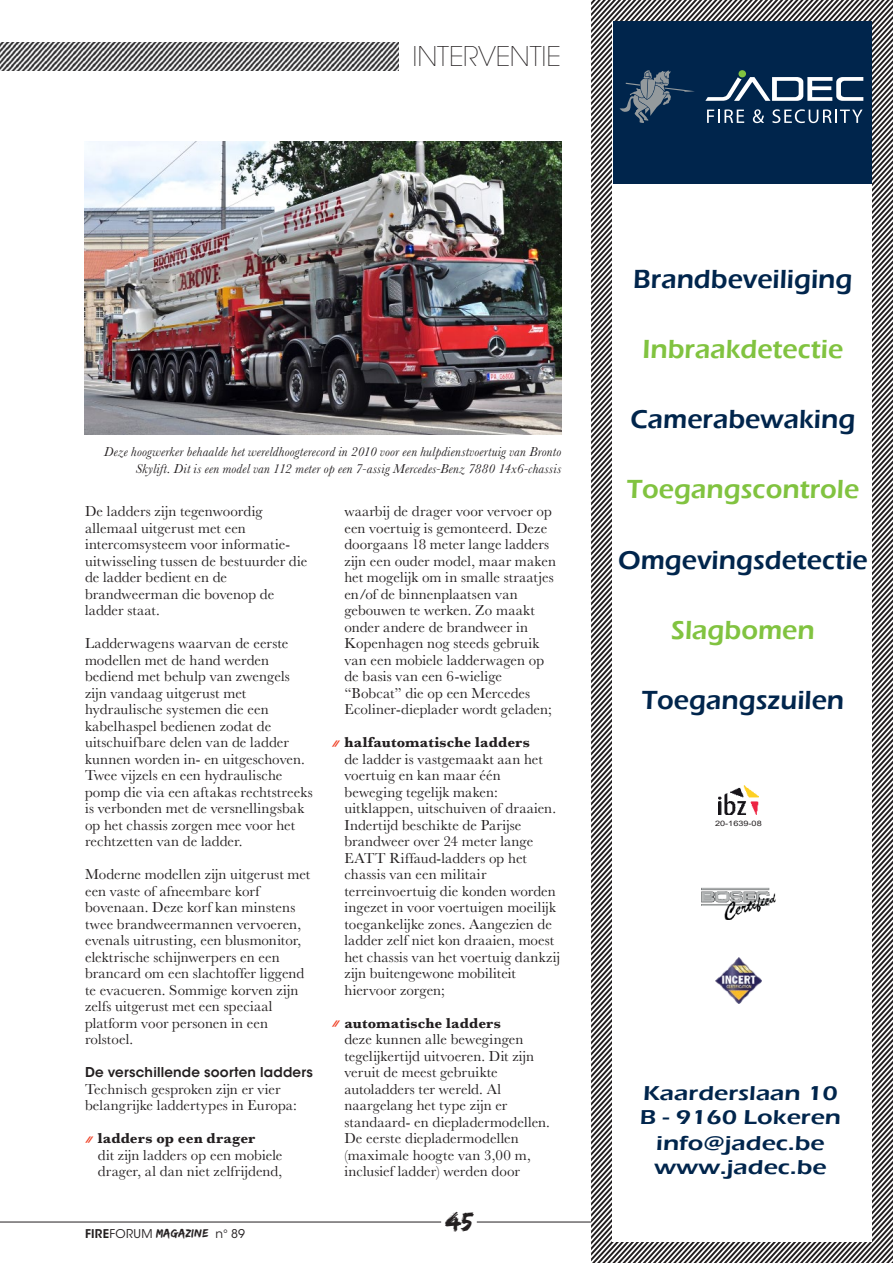
<style>
.page{position:relative;width:893px;height:1263px;background:#fff}
.page>*{position:absolute;margin:0;border:0;box-sizing:border-box;transform-origin:0 0}
.t1{font:600 27px "Eras ITC";color:#00254c}
.t2{font:600 27px "Eras ITC";color:#81c340}
.t3{font:200 27px "ITC Avant Garde Std";letter-spacing:-.005em;color:#231f20}
.t4{font:27px "Edo SZ";color:#231f20}
.t5{font:600 20.7px/24.8px "Eras ITC";color:#00254c;text-align:center;scale:1.22 1}
.t6{font:15px/16.5px "Baskerville";letter-spacing:.005em;color:#231f20}
.t7{font:italic 13.5px/16.5px "Baskerville";letter-spacing:.015em;color:#231f20;text-align:right}
.t8{font:600 13.5px "ITC Avant Garde Std";letter-spacing:.015em;color:#231f20}
.t9{font:12px "ITC Avant Garde Std";letter-spacing:.02em;color:#231f20}
.t10{font:7.5px "Arial";color:#231f20;scale:1.22 1}
.s1{font-family:"ITC Avant Garde Std";font-weight:700;font-style:italic;font-size:7.5px;color:#ef3e22}
.s2{font-weight:700}
.s3{font-weight:600}
.s4{font-family:"Edo SZ"}
</style>
<div class="page">
<hr style="left:0;top:1221px;width:441px;height:1px;background:#231f20">
<hr style="left:477px;top:1221px;width:416px;height:1px;background:#231f20">
<svg style="left:591px;top:0;width:302px;height:1263px"></svg>
<img style="left:85px;top:141px;width:476px;height:294px">
<img style="left:0;top:43px;width:399px;height:27px">
<h1 class="t3" style="left:412px;top:41px;width:150px">INTERVENTIE</h1>
<p class="t7" style="left:104px;top:444px;width:459px">Deze hoogwerker behaalde het wereldhoogterecord in 2010 voor een hulpdienstvoertuig van Bronto<br>Skylift. Dit is een model van 112 meter op een 7-assig Mercedes-Benz 7880 14x6-chassis</p>
<p class="t6" style="left:85px;top:503px;width:224px">De ladders zijn tegenwoordig allemaal uitgerust met een intercomsysteem voor informatie&shy;uitwisseling tussen de bestuurder die de ladder bedient en de brandweerman die bovenop de ladder staat.</p>
<p class="t6" style="left:85px;top:635px;width:229px">Ladderwagens waarvan de eerste modellen met de hand werden bediend met behulp van zwengels zijn vandaag uitgerust met hydraulische systemen die een kabelhaspel bedienen zodat de uitschuifbare delen van de ladder kunnen worden in- en uitgeschoven.<br>Twee vijzels en een hydraulische pomp die via een aftakas rechtstreeks is verbonden met de versnellingsbak op het chassis zorgen mee voor het rechtzetten van de ladder.</p>
<p class="t6" style="left:85px;top:866px;width:227px">Moderne modellen zijn uitgerust met een vaste of afneembare korf bovenaan. Deze korf kan minstens twee brandweermannen vervoeren, evenals uitrusting, een blusmonitor, elektrische schijnwerpers en een brancard om een slachtoffer liggend te evacueren. Sommige korven zijn zelfs uitgerust met een speciaal platform voor personen in een rolstoel.</p>
<p class="t8" style="left:85px;top:1064px;width:229px">De verschillende soorten ladders</p>
<p class="t6" style="left:85px;top:1080px;width:213px">Technisch gesproken zijn er vier belangrijke laddertypes in Europa:</p>
<p class="t6" style="left:98px;top:1130px;width:186px;text-indent:-13px"><span class="s1">//</span> <span class="s2">ladders op een drager<br></span>dit zijn ladders op een mobiele drager, al dan niet zelfrijdend,</p>
<p class="t9" style="left:85px;top:1226px;width:162px"><span class="s3">FIRE</span>FORUM <span class="s4">MAGAZINE</span> n° 89</p>
<p class="t6" style="left:344px;top:503px;width:213px">waarbij de drager voor vervoer op een voertuig is gemonteerd. Deze doorgaans 18 meter lange ladders zijn een ouder model, maar maken het mogelijk om in smalle straatjes en/of de binnenplaatsen van gebouwen te werken. Zo maakt onder andere de brandweer in<br>Kopenhagen nog steeds gebruik van een mobiele ladderwagen op de basis van een 6-wielige “Bobcat” die op een Mercedes<br>Ecoliner-dieplader wordt geladen;</p>
<p class="t6" style="left:344px;top:734px;width:217px;text-indent:-13px"><span class="s1">//</span> <span class="s2">halfautomatische ladders<br></span>de ladder is vastgemaakt aan het voertuig en kan maar één beweging tegelijk maken: uitklappen, uitschuiven of draaien.<br>Indertijd beschikte de Parijse brandweer over 24 meter lange<br>EATT Riffaud-ladders op het chassis van een militair terreinvoertuig die konden worden ingezet in voor voertuigen moeilijk toegankelijke zones. Aangezien de ladder zelf niet kon draaien, moest het chassis van het voertuig dankzij zijn buitengewone mobiliteit hiervoor zorgen;</p>
<p class="t6" style="left:344px;top:1014px;width:207px;text-indent:-13px"><span class="s1">//</span> <span class="s2">automatische ladders<br></span>deze kunnen alle bewegingen tegelijkertijd uitvoeren. Dit zijn veruit de meest gebruikte autoladders ter wereld. Al naargelang het type zijn er standaard- en diepladermodellen.<br>De eerste diepladermodellen (maximale hoogte van 3,00 m, inclusief ladder) werden door</p>
<h1 class="t4" style="left:445px;top:1206px;width:29px">45</h1>
<h1 class="t1" style="left:633px;top:264px;width:221px">Brandbeveiliging</h1>
<h1 class="t2" style="left:643px;top:334px;width:202px">Inbraakdetectie</h1>
<h1 class="t1" style="left:630px;top:404px;width:226px">Camerabewaking</h1>
<h1 class="t2" style="left:627px;top:474px;width:234px">Toegangscontrole</h1>
<h1 class="t1" style="left:618px;top:544px;width:251px">Omgevingsdetectie</h1>
<h1 class="t2" style="left:671px;top:615px;width:145px">Slagbomen</h1>
<h1 class="t1" style="left:642px;top:685px;width:204px">Toegangszuilen</h1>
<p class="t10" style="left:715px;top:819px;width:40px">20-1639-08</p>
<h2 class="t5" style="left:640px;top:1081px;width:166px">Kaarderslaan 10<br>B - 9160 Lokeren info@jadec.be www.jadec.be</h2>
</div>
